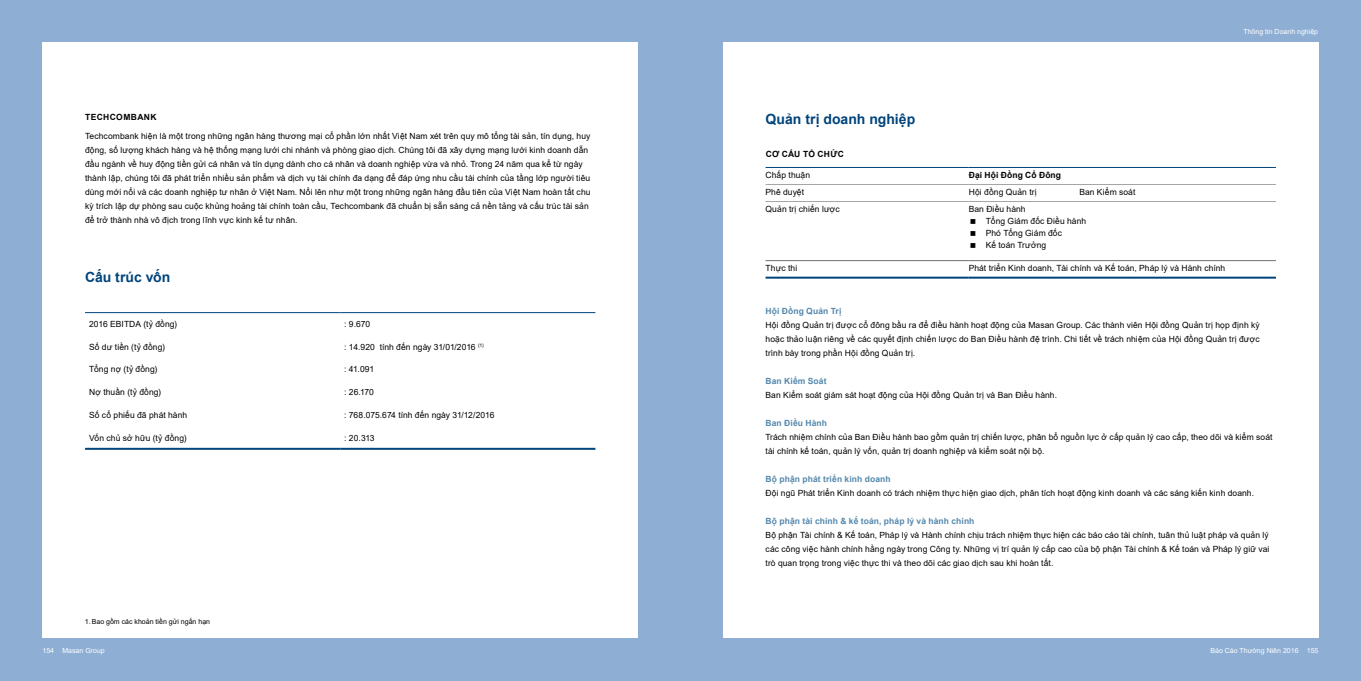
<style>
.page{position:relative;width:1361px;height:681px;background:#fff}
.page>*{position:absolute;margin:0;border:0;box-sizing:border-box;transform-origin:0 0}
.t1{font:700 14px "Arial";color:#00447c}
.t2{font:8.5px/14px "Arial";letter-spacing:.01em;color:#000}
.t3{font:700 8.5px "Arial";letter-spacing:.015em;color:#5488ad}
.t4{font:700 8.5px "Arial";letter-spacing:.02em;color:#000}
.t5{font:700 8.5px "Arial";letter-spacing:.045em;color:#000}
.t6{font:7px "Arial";color:#fff}
.t7{font:7px "Arial";color:#000}
</style>
<div class="page">
<div style="left:0;top:0;width:1361px;height:680px;background:#8eaed4"></div>
<div style="left:723px;top:43px;width:595px;height:595px;background:#fff"></div>
<div style="left:43px;top:43px;width:595px;height:595px;background:#fff"></div>
<hr style="left:765px;top:167px;width:204px;height:1px;background:#00447c">
<hr style="left:765px;top:276px;width:204px;height:2px;background:#00447c">
<hr style="left:969px;top:276px;width:307px;height:2px;background:#00447c">
<hr style="left:969px;top:260px;width:307px;height:1px;background:#6d6e71">
<hr style="left:969px;top:167px;width:307px;height:1px;background:#00447c">
<hr style="left:765px;top:260px;width:204px;height:1px;background:#6d6e71">
<hr style="left:765px;top:201px;width:204px;height:1px;background:#a3a5a8">
<hr style="left:969px;top:201px;width:307px;height:1px;background:#a3a5a8">
<hr style="left:969px;top:184px;width:307px;height:1px;background:#a3a5a8">
<hr style="left:765px;top:184px;width:204px;height:1px;background:#a3a5a8">
<hr style="left:85px;top:312px;width:255px;height:1px;background:#00447c">
<hr style="left:340px;top:312px;width:255px;height:1px;background:#00447c">
<hr style="left:85px;top:447px;width:255px;height:2px;background:#00447c">
<hr style="left:340px;top:447px;width:255px;height:2px;background:#00447c">
<p class="t5" style="left:85px;top:111px;width:73px">TECHCOMBANK</p>
<p class="t2" style="left:85px;top:129px;width:507px">Techcombank hiện là một trong những ngân hàng thương mại cổ phần lớn nhất Việt Nam xét trên quy mô tổng tài sản, tín dụng, huy động, số lượng khách hàng và hệ thống mạng lưới chi nhánh và phòng giao dịch. Chúng tôi đã xây dựng mạng lưới kinh doanh dẫn đầu ngành về huy động tiền gửi cá nhân và tín dụng dành cho cá nhân và doanh nghiệp vừa và nhỏ. Trong 24 năm qua kể từ ngày thành lập, chúng tôi đã phát triển nhiều sản phẩm và dịch vụ tài chính đa dạng để đáp ứng nhu cầu tài chính của tầng lớp người tiêu dùng mới nổi và các doanh nghiệp tư nhân ở Việt Nam. Nổi lên như một trong những ngân hàng đầu tiên của Việt Nam hoàn tất chu kỳ trích lập dự phòng sau cuộc khủng hoảng tài chính toàn cầu, Techcombank đã chuẩn bị sẵn sàng cả nền tảng và cấu trúc tài sản để trở thành nhà vô địch trong lĩnh vực kinh kế tư nhân.</p>
<h1 class="t1" style="left:85px;top:267px;width:87px">Cấu trúc vốn</h1>
<p class="t2" style="left:89px;top:317px;width:90px">2016 EBITDA (tỷ đồng)</p>
<p class="t2" style="left:344px;top:317px;width:27px">: 9.670</p>
<p class="t2" style="left:89px;top:339px;width:77px">Số dư tiền (tỷ đồng)</p>
<p class="t2" style="left:344px;top:339px;width:141px">: 14.920 tính đến ngày 31/01/2016 <sup>(1)</sup></p>
<p class="t2" style="left:89px;top:362px;width:70px">Tổng nợ (tỷ đồng)</p>
<p class="t2" style="left:344px;top:362px;width:32px">: 41.091</p>
<p class="t2" style="left:89px;top:385px;width:73px">Nợ thuần (tỷ đồng)</p>
<p class="t2" style="left:344px;top:385px;width:31px">: 26.170</p>
<p class="t2" style="left:89px;top:407px;width:100px">Số cổ phiếu đã phát hành</p>
<p class="t2" style="left:344px;top:407px;width:152px">: 768.075.674 tính đến ngày 31/12/2016</p>
<p class="t2" style="left:89px;top:430px;width:99px">Vốn chủ sở hữu (tỷ đồng)</p>
<p class="t2" style="left:344px;top:430px;width:32px">: 20.313</p>
<p class="t7" style="left:85px;top:616px;width:127px">1. Bao gồm các khoản tiền gửi ngắn hạn</p>
<h1 class="t1" style="left:765px;top:109px;width:151px">Quản trị doanh nghiệp</h1>
<p class="t6" style="left:1243px;top:27px;width:76px">Thông tin Doanh nghiệp</p>
<p class="t4" style="left:766px;top:148px;width:80px">CƠ CẤU TỔ CHỨC</p>
<p class="t2" style="left:765px;top:167px;width:46px">Chấp thuận</p>
<p class="t4" style="left:969px;top:168px;width:94px">Đại Hội Đồng Cổ Đông</p>
<p class="t2" style="left:765px;top:184px;width:40px">Phê duyệt</p>
<p class="t2" style="left:969px;top:184px;width:70px">Hội đồng Quản trị</p>
<p class="t2" style="left:1079px;top:184px;width:58px">Ban Kiểm soát</p>
<p class="t2" style="left:765px;top:201px;width:76px">Quản trị chiến lược</p>
<p class="t2" style="left:986px;top:202px;width:102px;line-height:12px;text-indent:-17px">Ban Điều hành<br>Tổng Giám đốc Điều hành<br>Phó Tổng Giám đốc<br>Kế toán Trưởng</p>
<p class="t2" style="left:765px;top:261px;width:33px">Thực thi</p>
<p class="t2" style="left:969px;top:261px;width:258px">Phát triển Kinh doanh, Tài chính và Kế toán, Pháp lý và Hành chính</p>
<p class="t3" style="left:765px;top:305px;width:77px">Hội Đồng Quản Trị</p>
<p class="t2" style="left:765px;top:318px;width:496px;text-align:justify">Hội đồng Quản trị được cổ đông bầu ra để điều hành hoạt động của Masan Group. Các thành viên Hội đồng Quản trị họp định kỳ hoặc thảo luận riêng về các quyết định chiến lược do Ban Điều hành đệ trình. Chi tiết về trách nhiệm của Hội đồng Quản trị được trình bày trong phần Hội đồng Quản trị.</p>
<p class="t3" style="left:765px;top:375px;width:63px">Ban Kiểm Soát</p>
<p class="t2" style="left:765px;top:388px;width:293px">Ban Kiểm soát giám sát hoạt động của Hội đồng Quản trị và Ban Điều hành.</p>
<p class="t3" style="left:765px;top:417px;width:63px">Ban Điều Hành</p>
<p class="t2" style="left:765px;top:430px;width:508px">Trách nhiệm chính của Ban Điều hành bao gồm quản trị chiến lược, phân bổ nguồn lực ở cấp quản lý cao cấp, theo dõi và kiểm soát tài chính kế toán, quản lý vốn, quản trị doanh nghiệp và kiểm soát nội bộ.</p>
<p class="t3" style="left:765px;top:473px;width:127px">Bộ phận phát triển kinh doanh</p>
<p class="t2" style="left:765px;top:486px;width:490px">Đội ngũ Phát triển Kinh doanh có trách nhiệm thực hiện giao dịch, phân tích hoạt động kinh doanh và các sáng kiến kinh doanh.</p>
<p class="t3" style="left:765px;top:515px;width:210px">Bộ phận tài chính &amp; kế toán, pháp lý và hành chính</p>
<p class="t2" style="left:765px;top:528px;width:505px;text-align:justify">Bộ phận Tài chính &amp; Kế toán, Pháp lý và Hành chính chịu trách nhiệm thực hiện các báo cáo tài chính, tuân thủ luật pháp và quản lý các công việc hành chính hằng ngày trong Công ty. Những vị trí quản lý cấp cao của bộ phận Tài chính &amp; Kế toán và Pháp lý giữ vai trò quan trọng trong việc thực thi và theo dõi các giao dịch sau khi hoàn tất.</p>
<p class="t6" style="left:43px;top:645px;width:64px">154 Masan Group</p>
<p class="t6" style="left:1210px;top:645px;width:110px">Báo Cáo Thường Niên 2016 155</p>
</div>
